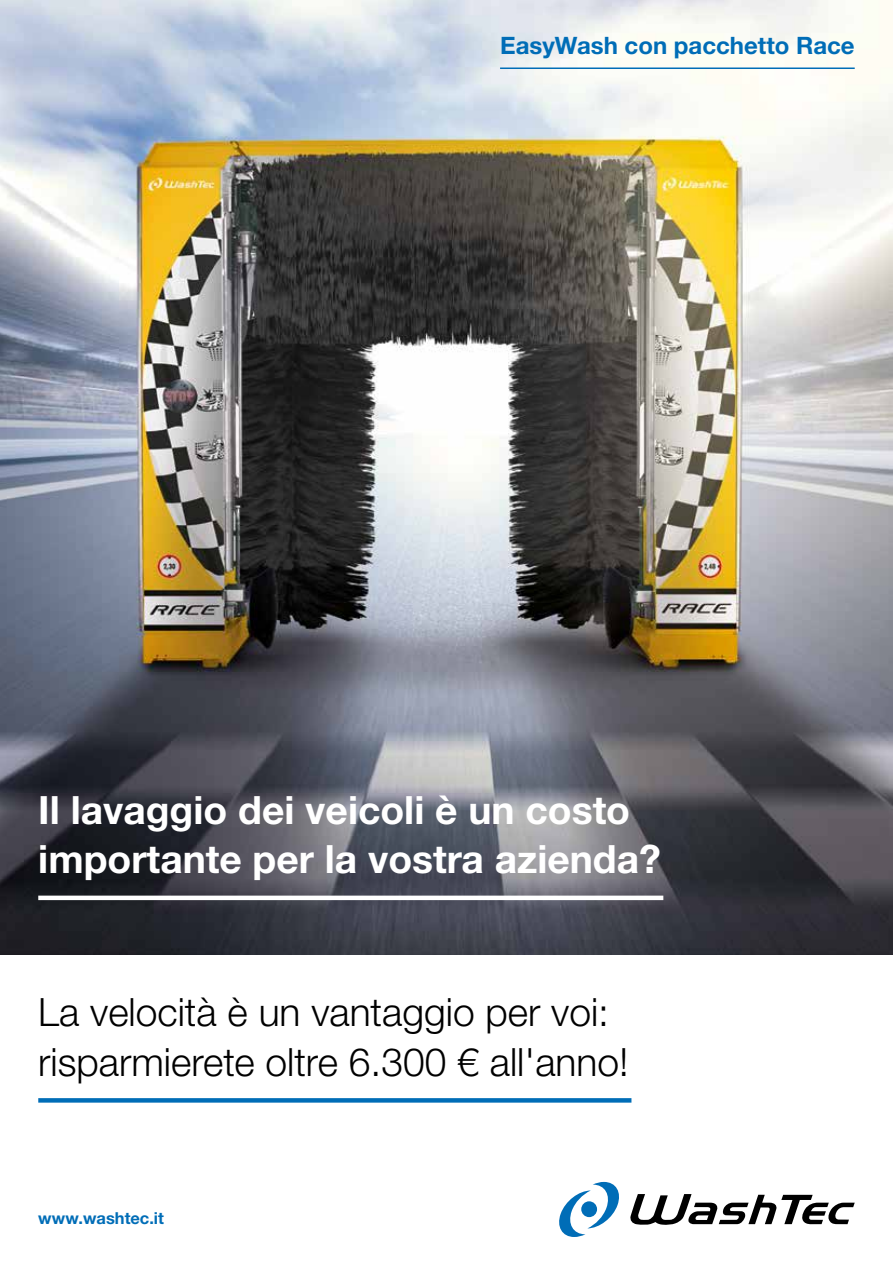
<style>
.page{position:relative;width:893px;height:1263px;background:#fff}
.page>*{position:absolute;margin:0;border:0;box-sizing:border-box;transform-origin:0 0}
.t1{font:300 39px/49.5px "Helvetica Neue LTW1 G";color:#000}
.t2{font:700 39px/49.5px "Helvetica Neue LTW1 G";color:#fff}
.t3{font:700 24px "Helvetica Neue LTW1 G";color:#006db7}
.t4{font:700 16.5px "Helvetica Neue LTW1 G";color:#006db7}
</style>
<div class="page">
<img style="left:0;top:0;width:893px;height:954px">
<div style="left:38px;top:1098px;width:593px;height:5px;background:#006db7"></div>
<svg style="left:630px;top:1194px;width:225px;height:31px"></svg>
<svg style="left:559px;top:1182px;width:60px;height:55px"></svg>
<hr style="left:38px;top:896px;width:625px;height:4px;background:#fff">
<hr style="left:500px;top:68px;width:355px;height:1px;background:#006db7">
<p class="t3" style="left:500px;top:31px;width:356px">EasyWash con pacchetto Race</p>
<p class="t2" style="left:38px;top:785px;width:624px">Il lavaggio dei veicoli è un costo importante per la vostra azienda?</p>
<p class="t1" style="left:38px;top:987px;width:592px">La velocità è un vantaggio per voi: risparmierete oltre 6.300 € all'anno!</p>
<p class="t4" style="left:38px;top:1208px;width:127px">www.washtec.it</p>
</div>
